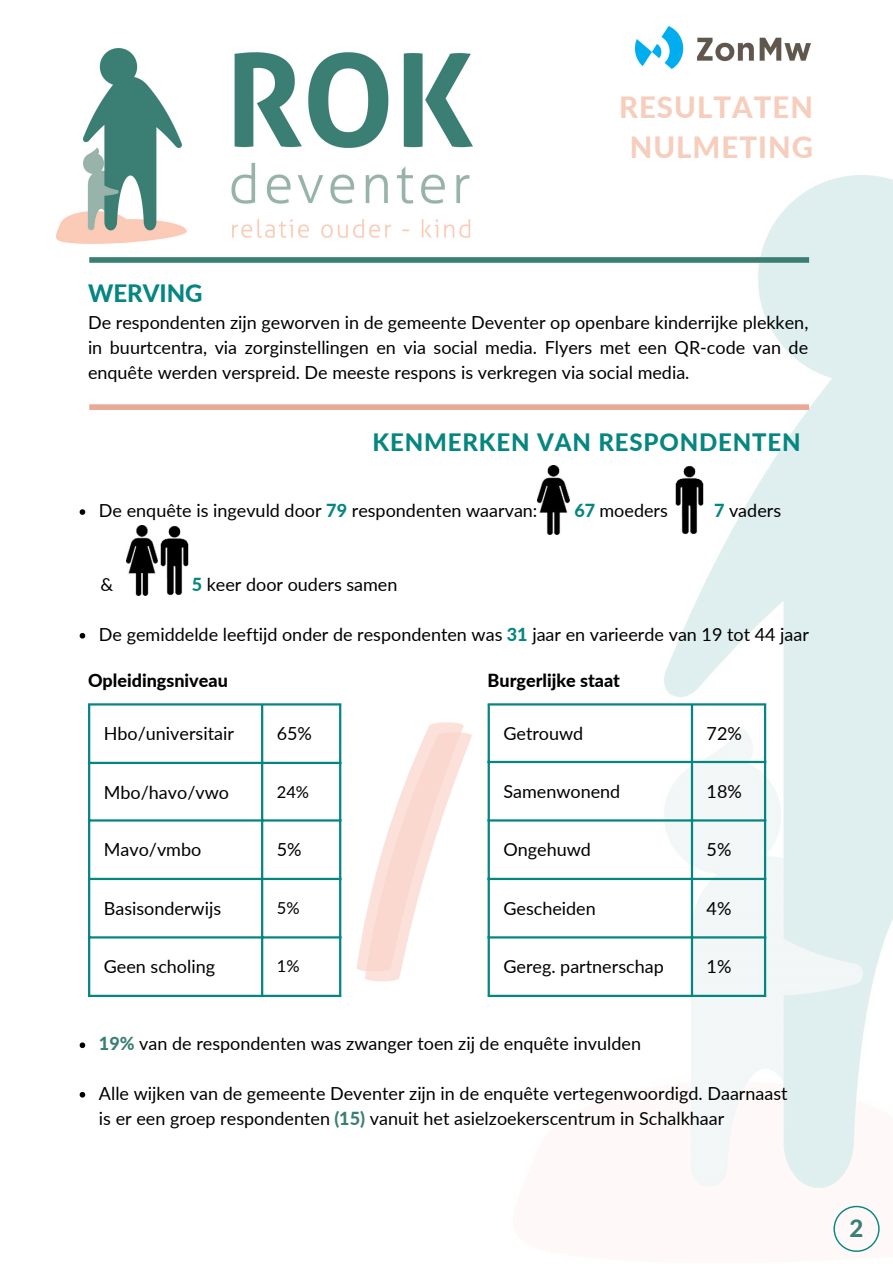
<style>
.page{position:relative;width:893px;height:1264px;background:#fff}
.page>*{position:absolute;margin:0;border:0;box-sizing:border-box;transform-origin:0 0}
.t1{font:800 29.25px/40.5px "Lato";letter-spacing:.035em;color:#f6cebd;text-align:center}
.t2{font:800 24px "Lato";letter-spacing:.035em;color:#068680}
.t3{font:800 24px "Lato";color:#068680}
.t4{font:800 24px "Lato";color:#3b7f74}
.t5{font:18px/24.8px "Lato";color:#000;text-align:justify}
.t6{font:800 18px "Lato";color:#000}
.t7{font:16.5px "Lato";color:#000}
.s1{font-weight:800;color:#068680}
.s2{font-weight:800;color:#3b7f74}
</style>
<div class="page">
<img style="left:513px;top:175px;width:379px;height:1077px">
<img style="left:57px;top:49px;width:415px;height:194px">
<div style="left:89px;top:257px;width:720px;height:6px;background:#3b7f74"></div>
<div style="left:89px;top:404px;width:720px;height:6px;background:#eaa997"></div>
<img style="left:538px;top:465px;width:31px;height:70px">
<img style="left:670px;top:465px;width:35px;height:70px">
<svg style="left:80px;top:509px;width:5px;height:6px"></svg>
<svg style="left:80px;top:633px;width:5px;height:5px"></svg>
<img style="left:126px;top:525px;width:30px;height:70px">
<img style="left:156px;top:526px;width:33px;height:69px">
<hr style="left:88px;top:705px;width:2px;height:289px;background:#068680">
<hr style="left:261px;top:705px;width:2px;height:289px;background:#068680">
<hr style="left:339px;top:705px;width:2px;height:289px;background:#068680">
<hr style="left:88px;top:703px;width:253px;height:2px;background:#068680">
<hr style="left:88px;top:761px;width:253px;height:3px;background:#068680">
<hr style="left:88px;top:819px;width:253px;height:2px;background:#068680">
<hr style="left:88px;top:877px;width:253px;height:3px;background:#068680">
<hr style="left:88px;top:936px;width:253px;height:2px;background:#068680">
<hr style="left:88px;top:994px;width:253px;height:3px;background:#068680">
<hr style="left:487px;top:705px;width:3px;height:289px;background:#068680">
<hr style="left:690px;top:705px;width:3px;height:289px;background:#068680">
<hr style="left:763px;top:705px;width:3px;height:289px;background:#068680">
<hr style="left:487px;top:703px;width:279px;height:2px;background:#068680">
<hr style="left:487px;top:760px;width:279px;height:3px;background:#068680">
<hr style="left:487px;top:819px;width:279px;height:2px;background:#068680">
<hr style="left:487px;top:877px;width:279px;height:3px;background:#068680">
<hr style="left:487px;top:936px;width:279px;height:2px;background:#068680">
<hr style="left:487px;top:994px;width:279px;height:3px;background:#068680">
<svg style="left:356px;top:722px;width:116px;height:260px"></svg>
<svg style="left:80px;top:1042px;width:5px;height:6px"></svg>
<svg style="left:80px;top:1091px;width:5px;height:6px"></svg>
<svg style="left:833px;top:1205px;width:46px;height:46px"></svg>
<img style="left:635px;top:26px;width:175px;height:43px">
<h1 class="t1" style="left:619px;top:86px;width:195px">RESULTATEN<br>NULMETING</h1>
<h2 class="t3" style="left:88px;top:278px;width:116px">WERVING</h2>
<p class="t5" style="left:88px;top:310px;width:721px">De respondenten zijn geworven in de gemeente Deventer op openbare kinderrijke plekken, in buurtcentra, via zorginstellingen en via social media. Flyers met een QR-code van de enquête werden verspreid. De meeste respons is verkregen via social media.</p>
<h2 class="t2" style="left:372px;top:427px;width:429px">KENMERKEN VAN RESPONDENTEN</h2>
<p class="t5" style="left:99px;top:498px;width:440px">De enquête is ingevuld door <span class="s1">79</span> respondenten waarvan:</p>
<p class="t5" style="left:574px;top:498px;width:95px"><span class="s1">67</span> moeders</p>
<p class="t5" style="left:714px;top:498px;width:69px"><span class="s1">7</span> vaders</p>
<p class="t5" style="left:101px;top:572px;width:14px">&amp;</p>
<p class="t5" style="left:192px;top:572px;width:207px"><span class="s1">5</span> keer door ouders samen</p>
<p class="t5" style="left:99px;top:621px;width:711px">De gemiddelde leeftijd onder de respondenten was <span class="s1">31</span> jaar en varieerde van 19 tot 44 jaar</p>
<p class="t6" style="left:88px;top:669px;width:141px">Opleidingsniveau</p>
<p class="t6" style="left:487px;top:669px;width:134px">Burgerlijke staat</p>
<p class="t5" style="left:104px;top:721px;width:132px">Hbo/universitair</p>
<p class="t5" style="left:277px;top:721px;width:37px">65%</p>
<p class="t5" style="left:503px;top:721px;width:81px">Getrouwd</p>
<p class="t5" style="left:706px;top:721px;width:37px">72%</p>
<p class="t5" style="left:104px;top:779px;width:127px">Mbo/havo/vwo</p>
<p class="t7" style="left:277px;top:781px;width:34px">24%</p>
<p class="t5" style="left:503px;top:778px;width:118px">Samenwonend</p>
<p class="t5" style="left:706px;top:778px;width:37px">18%</p>
<p class="t5" style="left:104px;top:837px;width:99px">Mavo/vmbo</p>
<p class="t5" style="left:277px;top:837px;width:26px">5%</p>
<p class="t5" style="left:503px;top:837px;width:89px">Ongehuwd</p>
<p class="t5" style="left:706px;top:837px;width:26px">5%</p>
<p class="t5" style="left:104px;top:895px;width:119px">Basisonderwijs</p>
<p class="t7" style="left:277px;top:897px;width:24px">5%</p>
<p class="t5" style="left:503px;top:895px;width:94px">Gescheiden</p>
<p class="t5" style="left:706px;top:895px;width:26px">4%</p>
<p class="t5" style="left:104px;top:954px;width:113px">Geen scholing</p>
<p class="t7" style="left:277px;top:956px;width:24px">1%</p>
<p class="t5" style="left:503px;top:954px;width:162px">Gereg. partnerschap</p>
<p class="t5" style="left:706px;top:954px;width:26px">1%</p>
<p class="t5" style="left:99px;top:1030px;width:543px"><span class="s2">19%</span> van de respondenten was zwanger toen zij de enquête invulden</p>
<p class="t5" style="left:99px;top:1080px;width:690px">Alle wijken van de gemeente Deventer zijn in de enquête vertegenwoordigd. Daarnaast is er een groep respondenten <span class="s2">(15)</span> vanuit het asielzoekerscentrum in Schalkhaar</p>
<h2 class="t4" style="left:849px;top:1213px;width:15px">2</h2>
</div>
